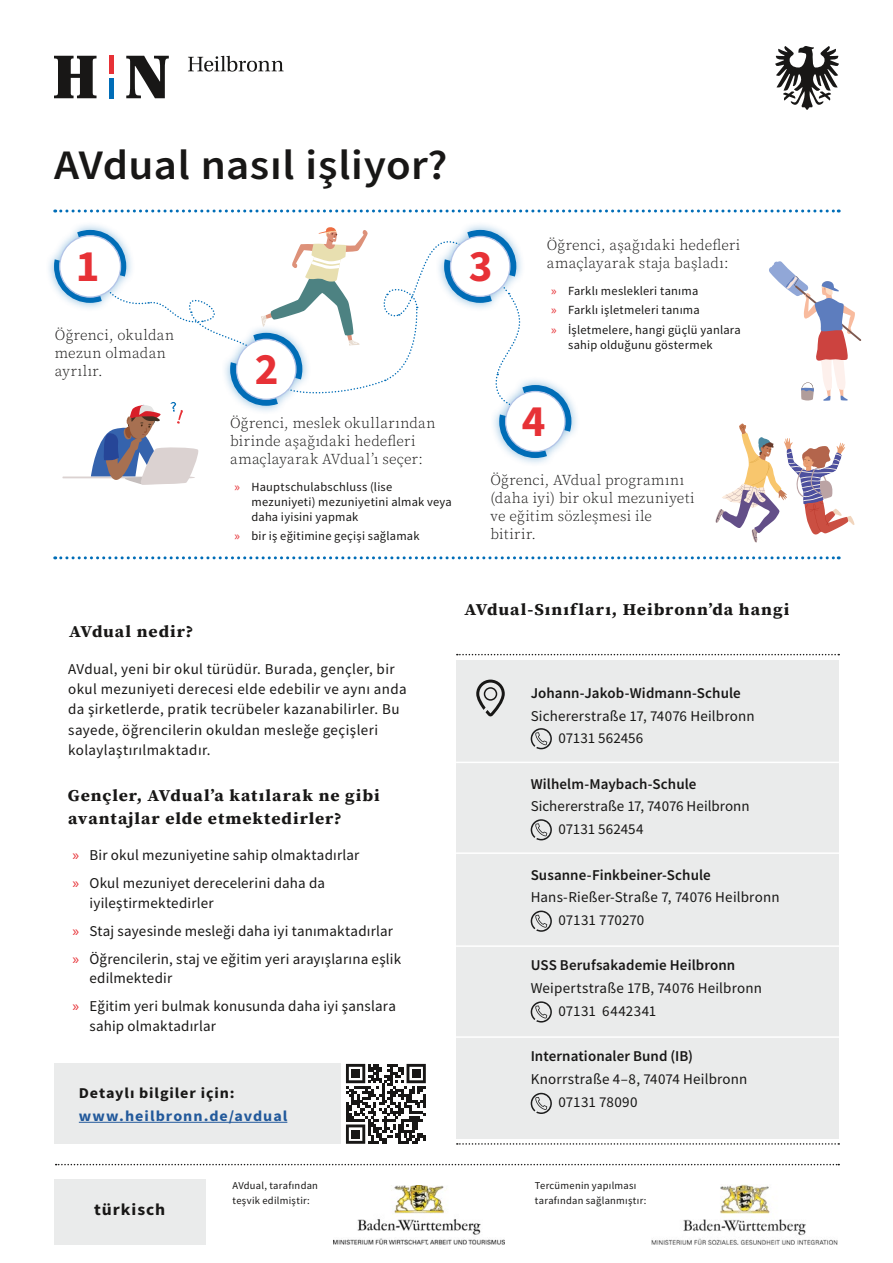
<style>
.page{position:relative;width:893px;height:1263px;background:#fff}
.page>*{position:absolute;margin:0;border:0;box-sizing:border-box;transform-origin:0 0}
.t1{font:700 45px "Source Sans Pro";color:#e73136}
.Titel{font:600 42px "Source Sans Pro";letter-spacing:.01em;color:#181716;scale:1.07 1}
.H2-Headlines_Steckbrief{font:700 16.5px/22.5px "Source Serif Pro";letter-spacing:.05em;color:#181716;scale:1.07 1}
.H1-Sprache{font:700 16.5px "Source Sans Pro";letter-spacing:.055em;color:#181716;scale:1.07 1}
.Fließtext{font:15px/20.2px "Source Sans Pro";letter-spacing:.02em;color:#181716}
.t2{font:300 15px/18px "Source Serif Pro";letter-spacing:.02em;color:#181716}
.Steckbrief-Kontakt{font:15px "Source Sans Pro";letter-spacing:.01em;color:#181716}
.H4-Schulname{font:600 15px "Source Sans Pro";letter-spacing:.005em;color:#181716}
.Weitere_Infomationen{font:700 15px/22.5px "Source Sans Pro";letter-spacing:.055em;color:#22599b;scale:1.07 1}
.t3{font:12.45px/15px "Source Sans Pro";letter-spacing:.02em;color:#181716}
.Kleingedrucktes{font:10.5px/15px "Source Sans Pro";letter-spacing:.025em;color:#181716}
.s1{font-family:"Myriad Pro";color:#e73136}
.s2{color:#181716}
</style>
<div class="page">
<svg style="left:457px;top:1143px;width:382px;height:2px"></svg>
<svg style="left:56px;top:1164px;width:783px;height:1px"></svg>
<svg style="left:55px;top:556px;width:784px;height:3px"></svg>
<svg style="left:457px;top:654px;width:382px;height:1px"></svg>
<div style="left:45px;top:221px;width:91px;height:91px;background:#006db7;opacity:.45"></div>
<svg style="left:54px;top:56px;width:43px;height:42px"></svg>
<svg style="left:126px;top:56px;width:43px;height:42px"></svg>
<svg style="left:188px;top:56px;width:96px;height:16px"></svg>
<div style="left:109px;top:56px;width:5px;height:18px;background:#e73136"></div>
<div style="left:109px;top:78px;width:5px;height:20px;background:#006db7"></div>
<svg style="left:775px;top:46px;width:64px;height:64px"></svg>
<img style="left:333px;top:1185px;width:172px;height:59px">
<img style="left:651px;top:1185px;width:187px;height:59px">
<div style="left:55px;top:1064px;width:286px;height:80px;background:#eaebeb"></div>
<hr style="left:79px;top:1122px;width:208px;height:1px;background:#22599b">
<svg style="left:346px;top:1063px;width:80px;height:1px"></svg>
<svg style="left:346px;top:1064px;width:80px;height:80px"></svg>
<div style="left:351px;top:1069px;width:9px;height:9px;background:#181716"></div>
<div style="left:412px;top:1069px;width:8px;height:9px;background:#181716"></div>
<div style="left:351px;top:1130px;width:9px;height:8px;background:#181716"></div>
<div style="left:54px;top:1179px;width:152px;height:65px;background:#eaebeb"></div>
<div style="left:456px;top:660px;width:383px;height:478px;background:#eaebeb"></div>
<svg style="left:476px;top:679px;width:29px;height:37px"></svg>
<hr style="left:456px;top:852px;width:383px;height:2px;background:#fff">
<hr style="left:456px;top:945px;width:383px;height:2px;background:#fff">
<hr style="left:456px;top:762px;width:383px;height:1px;background:#fff">
<hr style="left:456px;top:1036px;width:383px;height:2px;background:#fff">
<svg style="left:531px;top:728px;width:21px;height:21px"></svg>
<svg style="left:531px;top:819px;width:21px;height:21px"></svg>
<svg style="left:531px;top:910px;width:21px;height:22px"></svg>
<svg style="left:531px;top:1001px;width:21px;height:21px"></svg>
<svg style="left:531px;top:1093px;width:21px;height:21px"></svg>
<svg style="left:53px;top:209px;width:808px;height:333px"></svg>
<p class="Titel" style="left:54px;top:138px;width:369px">AVdual nasıl işliyor?</p>
<p class="t1" style="left:76px;top:236px;width:25px">1</p>
<p class="t2" style="left:55px;top:326px;width:121px">Öğrenci, okuldan mezun olmadan ayrılır.</p>
<p class="t1" style="left:255px;top:338px;width:25px">2</p>
<p class="t2" style="left:230px;top:414px;width:207px">Öğrenci, meslek okullarından birinde aşağıdaki hedefleri amaçlayarak AVdual’ı seçer:</p>
<p class="t3" style="left:251px;top:479px;width:202px;text-indent:-17px"><span class="s1">»</span> Hauptschulabschluss (lise mezuniyeti) mezuniyetini almak veya daha iyisini yapmak</p>
<p class="t3" style="left:234px;top:528px;width:187px"><span class="s1">»</span> bir iş eğitimine geçişi sağlamak</p>
<p class="t1" style="left:469px;top:236px;width:25px">3</p>
<p class="t2" style="left:547px;top:237px;width:195px">Öğrenci, aşağıdaki hedefleri amaçlayarak staja başladı:</p>
<p class="t3" style="left:551px;top:283px;width:149px"><span class="s1">»</span> Farklı meslekleri tanıma</p>
<p class="t3" style="left:551px;top:303px;width:150px"><span class="s1">»</span> Farklı işletmeleri tanıma</p>
<p class="t3" style="left:568px;top:322px;width:174px;text-indent:-17px"><span class="s1">»</span> İşletmelere, hangi güçlü yanlara sahip olduğunu göstermek</p>
<p class="t1" style="left:522px;top:391px;width:25px">4</p>
<p class="t2" style="left:490px;top:471px;width:206px">Öğrenci, AVdual programını (daha iyi) bir okul mezuniyeti ve eğitim sözleşmesi ile bitirir.</p>
<h2 class="H2-Headlines_Steckbrief" style="left:69px;top:620px;width:118px">AVdual nedir?</h2>
<p class="Fließtext" style="left:68px;top:659px;width:340px">AVdual, yeni bir okul türüdür. Burada, gençler, bir okul mezuniyeti derecesi elde edebilir ve aynı anda da şirketlerde, pratik tecrübeler kazanabilirler. Bu sayede, öğrencilerin okuldan mesleğe geçişleri kolaylaştırılmaktadır.</p>
<h2 class="H2-Headlines_Steckbrief" style="left:68px;top:784px;width:293px">Gençler, AVdual’a katılarak ne gibi avantajlar elde etmektedirler?</h2>
<p class="Fließtext" style="left:72px;top:845px;width:288px"><span class="s1">»</span> Bir okul mezuniyetine sahip olmaktadırlar</p>
<p class="Fließtext" style="left:89px;top:873px;width:237px;line-height:19.5px;text-indent:-17px"><span class="s1">»</span> Okul mezuniyet derecelerini daha da iyileştirmektedirler</p>
<p class="Fließtext" style="left:72px;top:920px;width:322px"><span class="s1">»</span> Staj sayesinde mesleği daha iyi tanımaktadırlar</p>
<p class="Fließtext" style="left:89px;top:949px;width:313px;line-height:19.5px;text-indent:-17px"><span class="s1">»</span> Öğrencilerin, staj ve eğitim yeri arayışlarına eşlik edilmektedir</p>
<p class="Fließtext" style="left:89px;top:996px;width:308px;line-height:19.5px;text-indent:-17px"><span class="s1">»</span> Eğitim yeri bulmak konusunda daha iyi şanslara sahip olmaktadırlar</p>
<p class="Weitere_Infomationen" style="left:79px;top:1082px;width:196px"><span class="s2">Detaylı bilgiler için: </span>www.heilbronn.de/avdual</p>
<h2 class="H2-Headlines_Steckbrief" style="left:464px;top:597px;width:305px">AVdual-Sınıfları, Heibronn’da hangi</h2>
<h3 class="H4-Schulname" style="left:531px;top:683px;width:212px">Johann-Jakob-Widmann-Schule</h3>
<p class="Steckbrief-Kontakt" style="left:531px;top:706px;width:225px">Sichererstraße 17, 74076 Heilbronn</p>
<p class="Steckbrief-Kontakt" style="left:558px;top:729px;width:86px">07131 562456</p>
<h3 class="H4-Schulname" style="left:531px;top:774px;width:167px">Wilhelm-Maybach-Schule</h3>
<p class="Steckbrief-Kontakt" style="left:531px;top:797px;width:220px">Sichererstraße 17, 74076 Heilbronn</p>
<p class="Steckbrief-Kontakt" style="left:558px;top:820px;width:87px">07131 562454</p>
<h3 class="H4-Schulname" style="left:531px;top:865px;width:182px">Susanne-Finkbeiner-Schule</h3>
<p class="Steckbrief-Kontakt" style="left:531px;top:888px;width:250px">Hans-Rießer-Straße 7, 74076 Heilbronn</p>
<p class="Steckbrief-Kontakt" style="left:558px;top:910px;width:88px">07131 770270</p>
<h3 class="H4-Schulname" style="left:531px;top:955px;width:206px">USS Berufsakademie Heilbronn</h3>
<p class="Steckbrief-Kontakt" style="left:531px;top:978px;width:233px">Weipertstraße 17B, 74076 Heilbronn</p>
<p class="Steckbrief-Kontakt" style="left:558px;top:1001px;width:100px">07131 6442341</p>
<h3 class="H4-Schulname" style="left:531px;top:1046px;width:164px">Internationaler Bund (IB)</h3>
<p class="Steckbrief-Kontakt" style="left:531px;top:1069px;width:218px">Knorrstraße 4–8, 74074 Heilbronn</p>
<p class="Steckbrief-Kontakt" style="left:558px;top:1092px;width:81px">07131 78090</p>
<h1 class="H1-Sprache" style="left:94px;top:1198px;width:68px">türkisch</h1>
<p class="Kleingedrucktes" style="left:233px;top:1178px;width:87px">AVdual, tarafından teşvik edilmiştir:</p>
<p class="Kleingedrucktes" style="left:535px;top:1178px;width:113px">Tercümenin yapılması tarafından sağlanmıştır:</p>
</div>
